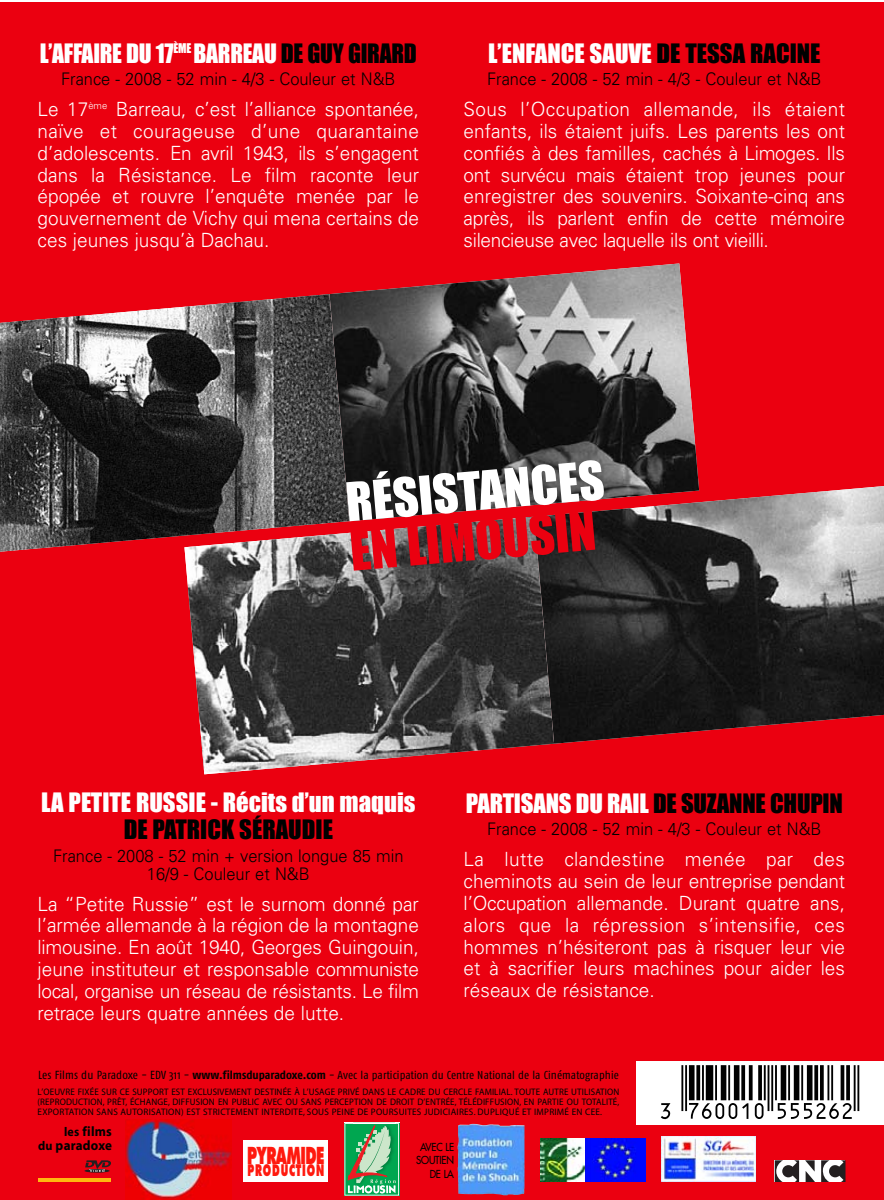
<style>
.page{position:relative;width:884px;height:1200px;background:#fff}
.page>*{position:absolute;margin:0;border:0;box-sizing:border-box;transform-origin:0 0}
.t1{font:58.5px "Ean P30 Lfz";color:#000}
.t2{font:49.5px "Impact";color:#fff}
.t3{font:49.5px "Impact";color:#eb0010}
.t4{font:24.75px "Impact";letter-spacing:-.01em;color:#fff}
.t5{font:24.75px "Impact";letter-spacing:-.01em;color:#fff;scale:.95 1}
.t6{font:24.75px "Impact";color:#000}
.t7{font:800 22.72px "Futura";letter-spacing:-.05em;color:#ff190e;scale:.6 1}
.t8{font:300 19.57px/21.8px "Univers";color:#fff;text-align:justify}
.t9{font:300 17.32px/18px "Univers";color:#000;text-align:center;scale:.95 1}
.t10{font:800 15.53px "Futura";letter-spacing:.085em;color:#ff190e;scale:.6 1}
.t11{font:700 13.72px/14.2px "Myriad";letter-spacing:.015em;color:#000;text-align:right;scale:.95 1}
.t12{font:11.47px "Fago Co";letter-spacing:.01em;color:#000;scale:1.05 1}
.t13{font:10.8px/13.5px "Futura";letter-spacing:-.02em;color:#000;text-align:right;scale:.9 1}
.t14{font:9.45px/10.1px "Myriad";letter-spacing:.025em;color:#000;text-align:justify;scale:.95 1}
.s1{color:#000}
.s2{font-size:11.7px}
.s3{font-weight:700;font-size:11.7px}
.s4{font-size:12.83px}
</style>
<div class="page">
<div style="left:0;top:2px;width:883px;height:1197px;background:#eb0010"></div>
<div style="left:636px;top:1060px;width:247px;height:64px;background:#fff"></div>
<svg style="left:84px;top:1160px;width:27px;height:12px"></svg>
<hr style="left:38px;top:1177px;width:73px;height:3px;background:#ffb80f">
<img style="left:126px;top:1119px;width:105px;height:80px">
<div style="left:244px;top:1140px;width:84px;height:41px;background:#fff"></div>
<svg style="left:344px;top:1122px;width:55px;height:73px;background:#61b37d"></svg>
<div style="left:774px;top:1160px;width:70px;height:21px;background:#fff"></div>
<svg style="left:774px;top:1160px;width:25px;height:21px"></svg>
<svg style="left:821px;top:1160px;width:23px;height:21px"></svg>
<svg style="left:805px;top:1160px;width:10px;height:21px"></svg>
<img style="left:0;top:294px;width:329px;height:257px">
<img style="left:329px;top:263px;width:370px;height:253px">
<img style="left:184px;top:516px;width:370px;height:258px">
<img style="left:534px;top:486px;width:349px;height:257px">
<img style="left:457px;top:1123px;width:67px;height:71px">
<img style="left:661px;top:1136px;width:94px;height:45px">
<img style="left:584px;top:1138px;width:61px;height:43px">
<img style="left:540px;top:1138px;width:44px;height:43px">
<p class="t5" style="left:40px;top:45px;width:398px">L’AFFAIRE DU 17<sup>ÈME</sup> BARREAU <span class="s1">DE GUY GIRARD</span></p>
<p class="t9" style="left:61px;top:72px;width:353px">France - 2008 - 52 min - 4/3 - Couleur et N&amp;B</p>
<p class="t8" style="left:38px;top:100px;width:383px">Le 17<sup>ème</sup> Barreau, c’est l’alliance spontanée, naïve et courageuse d’une quarantaine d’adolescents. En avril 1943, ils s’engagent dans la Résistance. Le film raconte leur épopée et rouvre l’enquête menée par le gouvernement de Vichy qui mena certains de ces jeunes jusqu’à Dachau.</p>
<p class="t4" style="left:488px;top:45px;width:334px">L’ENFANCE SAUVE <span class="s1">DE TESSA RACINE</span></p>
<p class="t9" style="left:487px;top:72px;width:353px">France - 2008 - 52 min - 4/3 - Couleur et N&amp;B</p>
<p class="t8" style="left:463px;top:100px;width:383px">Sous l’Occupation allemande, ils étaient enfants, ils étaient juifs. Les parents les ont confiés à des familles, cachés à Limoges. Ils ont survécu mais étaient trop jeunes pour enregistrer des souvenirs. Soixante-cinq ans après, ils parlent enfin de cette mémoire silencieuse avec laquelle ils ont vieilli.</p>
<h2 class="t2" style="left:344px;top:486px;width:261px;rotate:-5deg">RÉSISTANCES</h2>
<h2 class="t3" style="left:349px;top:535px;width:248px;rotate:-5deg">EN LIMOUSIN</h2>
<p class="t4" style="left:41px;top:794px;width:376px">LA PETITE RUSSIE - Récits d’un maquis</p>
<p class="t6" style="left:124px;top:821px;width:211px">DE PATRICK SÉRAUDIE</p>
<p class="t9" style="left:53px;top:848px;width:370px">France - 2008 - 52 min + version longue 85 min<br>16/9 - Couleur et N&amp;B</p>
<p class="t8" style="left:38px;top:894px;width:383px">La “Petite Russie” est le surnom donné par l’armée allemande à la région de la montagne limousine. En août 1940, Georges Guingouin, jeune instituteur et responsable communiste local, organise un réseau de résistants. Le film retrace leurs quatre années de lutte.</p>
<p class="t4" style="left:466px;top:795px;width:378px">PARTISANS DU RAIL <span class="s1">DE SUZANNE CHUPIN</span></p>
<p class="t9" style="left:487px;top:821px;width:353px">France - 2008 - 52 min - 4/3 - Couleur et N&amp;B</p>
<p class="t8" style="left:463px;top:850px;width:383px">La lutte clandestine menée par des cheminots au sein de leur entreprise pendant l’Occupation allemande. Durant quatre ans, alors que la répression s’intensifie, ces hommes n’hésiteront pas à risquer leur vie et à sacrifier leurs machines pour aider les réseaux de résistance.</p>
<p class="t12" style="left:38px;top:1069px;width:554px"><span class="s2">Les Films du Paradoxe - EDV 311 -</span> <span class="s3">www.filmsduparadoxe.com</span> - Avec la participation du Centre National de la Cinématographie</p>
<p class="t14" style="left:38px;top:1087px;width:614px">L’OEUVRE FIXÉE SUR CE SUPPORT EST EXCLUSIVEMENT DESTINÉE À L’USAGE PRIVÉ DANS LE CADRE DU CERCLE FAMILIAL. TOUTE AUTRE UTILISATION (REPRODUCTION, PRÊT, ÉCHANGE, DIFFUSION EN PUBLIC AVEC OU SANS PERCEPTION DE DROIT D’ENTRÉE, TÉLÉDIFFUSION, EN PARTIE OU TOTALITÉ, EXPORTATION SANS AUTORISATION) EST STRICTEMENT INTERDITE, SOUS PEINE DE POURSUITES JUDICIAIRES. DUPLIQUÉ ET IMPRIMÉ EN CEE.</p>
<p class="t11" style="left:38px;top:1125px;width:79px"><span class="s4">les</span> films<br><span class="s4">du</span> paradoxe</p>
<p class="t13" style="left:416px;top:1140px;width:44px">AVEC LE<br>SOUTIEN<br>DE LA</p>
<p class="t7" style="left:247px;top:1145px;width:130px">PYRAMIDE</p>
<p class="t10" style="left:247px;top:1162px;width:129px">PRODUCTION</p>
<h1 class="t1" style="left:660px;top:1045px;width:200px">&amp;:HGKKLA=ZZZW[W:</h1>
</div>
